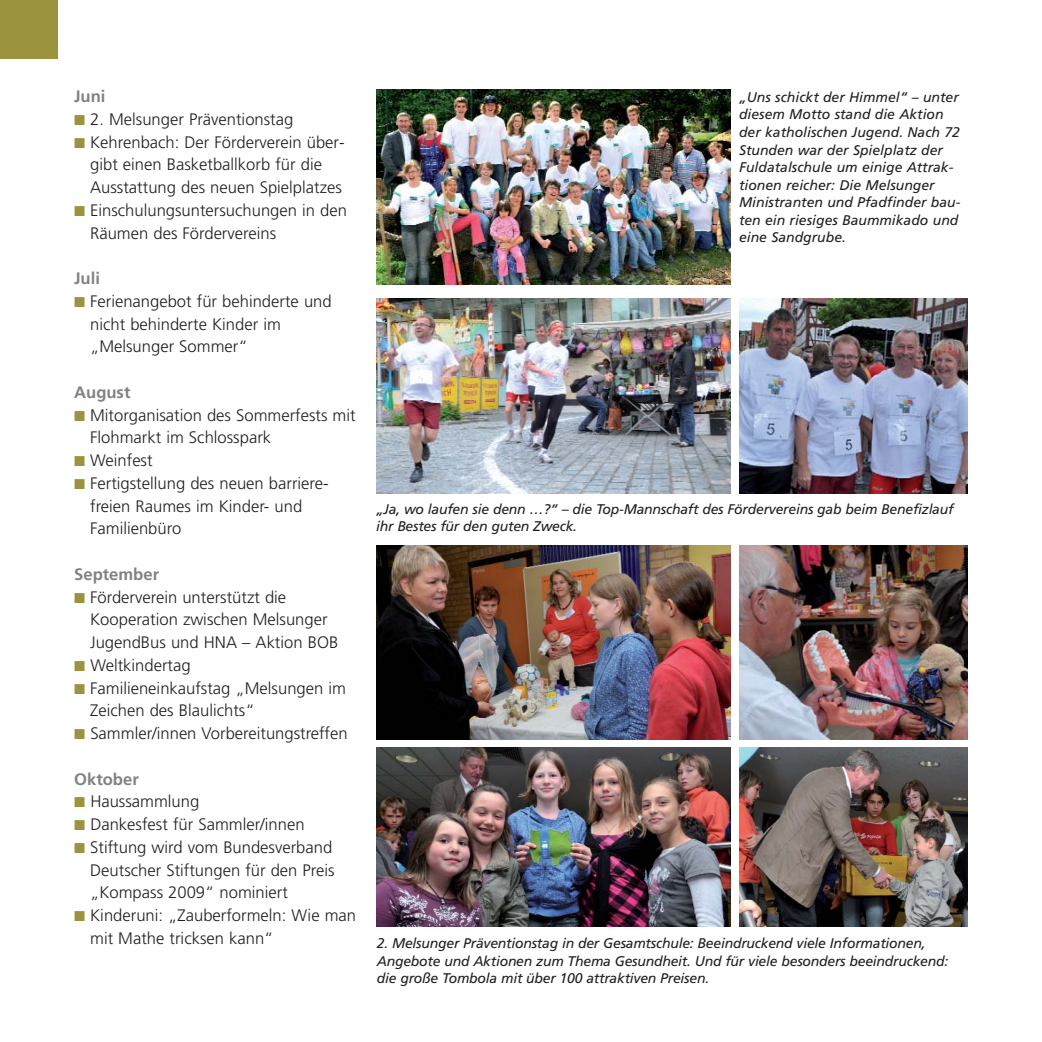
<style>
.page{position:relative;width:1042px;height:1042px;background:#fff}
.page>*{position:absolute;margin:0;border:0;box-sizing:border-box;transform-origin:0 0}
.t1{font:300 16.62px/22.8px "Frutiger";color:#231f20}
.t2{font:700 16.62px "Frutiger";color:#808284}
.t3{font:italic 14px/17.5px "Frutiger";letter-spacing:-.015em;color:#231f20}
.s1{font-family:"European Pi Three";font-weight:400;color:#9c933f}
</style>
<div class="page">
<div style="left:0;top:0;width:58px;height:59px;background:#9c933f"></div>
<img style="left:376px;top:298px;width:355px;height:195px">
<img style="left:739px;top:298px;width:228px;height:195px">
<img style="left:377px;top:546px;width:354px;height:193px">
<img style="left:377px;top:748px;width:354px;height:178px">
<img style="left:739px;top:546px;width:228px;height:193px">
<img style="left:739px;top:748px;width:228px;height:178px">
<img style="left:376px;top:90px;width:355px;height:195px">
<p class="t2" style="left:74px;top:90px;width:33px">Juni</p>
<p class="t1" style="left:74px;top:109px;width:221px"><span class="s1">-</span> 2. Melsunger Präventionstag</p>
<p class="t1" style="left:90px;top:132px;width:256px;text-indent:-16px"><span class="s1">-</span> Kehrenbach: Der Förderverein über&shy;gibt einen Basketballkorb für die<br>Ausstattung des neuen Spielplatzes</p>
<p class="t1" style="left:90px;top:200px;width:258px;text-indent:-16px"><span class="s1">-</span> Einschulungsuntersuchungen in den<br>Räumen des Fördervereins</p>
<p class="t2" style="left:74px;top:272px;width:27px">Juli</p>
<p class="t1" style="left:90px;top:291px;width:243px;text-indent:-16px"><span class="s1">-</span> Ferienangebot für behinderte und nicht behinderte Kinder im „Melsunger Sommer“</p>
<p class="t2" style="left:74px;top:385px;width:58px">August</p>
<p class="t1" style="left:90px;top:405px;width:267px;text-indent:-16px"><span class="s1">-</span> Mitorganisation des Sommerfests mit<br>Flohmarkt im Schlosspark</p>
<p class="t1" style="left:74px;top:450px;width:80px"><span class="s1">-</span> Weinfest</p>
<p class="t1" style="left:90px;top:473px;width:240px;text-indent:-16px"><span class="s1">-</span> Fertigstellung des neuen barriere&shy;freien Raumes im Kinder- und<br>Familienbüro</p>
<p class="t2" style="left:74px;top:567px;width:86px">September</p>
<p class="t1" style="left:90px;top:587px;width:250px;text-indent:-16px"><span class="s1">-</span> Förderverein unterstützt die<br>Kooperation zwischen Melsunger<br>JugendBus und HNA – Aktion BOB</p>
<p class="t1" style="left:74px;top:655px;width:118px"><span class="s1">-</span> Weltkindertag</p>
<p class="t1" style="left:90px;top:678px;width:257px;text-indent:-16px"><span class="s1">-</span> Familieneinkaufstag „Melsungen im<br>Zeichen des Blaulichts“</p>
<p class="t1" style="left:74px;top:723px;width:275px"><span class="s1">-</span> Sammler/innen Vorbereitungstreffen</p>
<p class="t2" style="left:74px;top:772px;width:66px">Oktober</p>
<p class="t1" style="left:74px;top:791px;width:127px"><span class="s1">-</span> Haussammlung</p>
<p class="t1" style="left:74px;top:814px;width:232px"><span class="s1">-</span> Dankesfest für Sammler/innen</p>
<p class="t1" style="left:90px;top:837px;width:246px;text-indent:-16px"><span class="s1">-</span> Stiftung wird vom Bundesverband<br>Deutscher Stiftungen für den Preis „Kompass 2009“ nominiert</p>
<p class="t1" style="left:90px;top:905px;width:267px;text-indent:-16px"><span class="s1">-</span> Kinderuni: „Zauberformeln: Wie man mit Mathe tricksen kann“</p>
<p class="t3" style="left:739px;top:89px;width:223px">„Uns schickt der Himmel“ – unter diesem Motto stand die Aktion der katholischen Jugend. Nach 72<br>Stunden war der Spielplatz der<br>Fuldatalschule um einige Attrak&shy;tionen reicher: Die Melsunger<br>Ministranten und Pfadfinder bau&shy;ten ein riesiges Baummikado und eine Sandgrube.</p>
<p class="t3" style="left:376px;top:501px;width:579px">„Ja, wo laufen sie denn …?“ – die Top-Mannschaft des Fördervereins gab beim Benefizlauf ihr Bestes für den guten Zweck.</p>
<p class="t3" style="left:377px;top:935px;width:573px">2. Melsunger Präventionstag in der Gesamtschule: Beeindruckend viele Informationen,<br>Angebote und Aktionen zum Thema Gesundheit. Und für viele besonders beeindruckend: die große Tombola mit über 100 attraktiven Preisen.</p>
</div>
